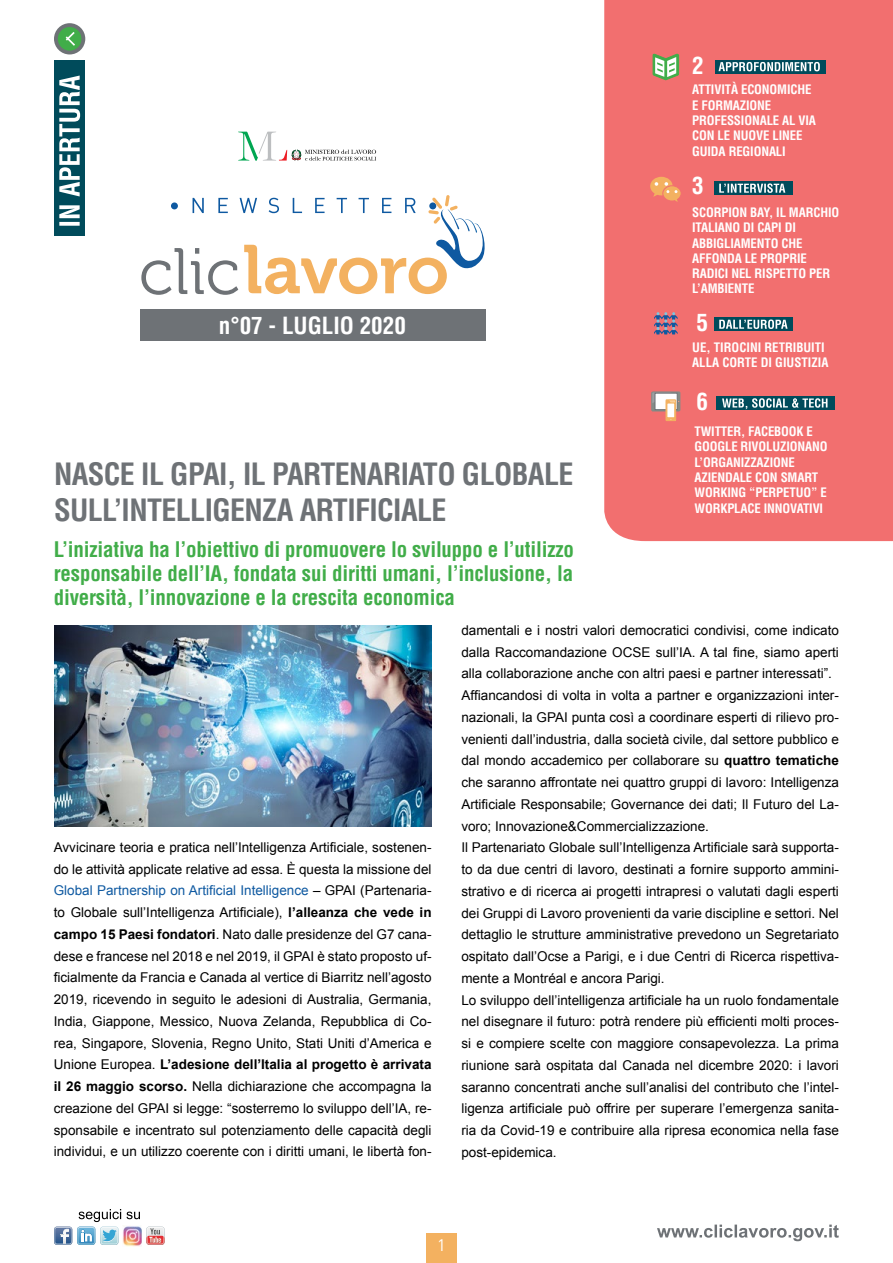
<style>
.page{position:relative;width:893px;height:1263px;background:#fff}
.page>*{position:absolute;margin:0;border:0;box-sizing:border-box;transform-origin:0 0}
.t1{font:700 condensed 30px/36px "Helvetica";letter-spacing:-.02em;color:#6e7276}
.t2{font:700 condensed 23.25px "Helvetica";color:#fff}
.t3{font:700 condensed 23.1px "Helvetica";color:#fff}
.t4{font:700 condensed 21px/24px "Helvetica";letter-spacing:-.01em;color:#41ad49;text-align:justify}
.t5{font:16.5px "DIN";color:#fff}
.t6{font:13.5px/21.8px "Arial";color:#000;text-align:justify}
.t7{font:700 condensed 12.75px/15.3px "Helvetica";letter-spacing:-.01em;color:#fff}
.s1{color:#0e59a1}
.s2{font-weight:700}
</style>
<div class="page">
<div style="left:426px;top:1233px;width:30px;height:30px;background:#f3b160"></div>
<svg style="left:657px;top:1224px;width:182px;height:17px"></svg>
<svg style="left:54px;top:1209px;width:86px;height:36px"></svg>
<svg style="left:146px;top:1226px;width:19px;height:19px"></svg>
<img style="left:123px;top:1225px;width:19px;height:21px">
<svg style="left:56px;top:25px;width:27px;height:28px"></svg>
<div style="left:54px;top:23px;width:31px;height:31px;border:4px solid #6e7276;border-radius:50%"></div>
<svg style="left:64px;top:30px;width:13px;height:18px"></svg>
<div style="left:54px;top:60px;width:30px;height:176px;background:#004b5b"></div>
<svg style="left:59px;top:76px;width:21px;height:150px"></svg>
<div style="left:604px;top:0;width:289px;height:541px;background:#f26f6f"></div>
<svg style="left:653px;top:54px;width:26px;height:26px"></svg>
<svg style="left:715px;top:60px;width:111px;height:13px"></svg>
<svg style="left:718px;top:62px;width:102px;height:9px"></svg>
<div style="left:715px;top:181px;width:78px;height:14px;background:#004b5b"></div>
<svg style="left:719px;top:183px;width:66px;height:10px"></svg>
<svg style="left:654px;top:312px;width:24px;height:22px"></svg>
<div style="left:715px;top:317px;width:78px;height:14px;background:#004b5b"></div>
<svg style="left:719px;top:319px;width:68px;height:10px"></svg>
<div style="left:651px;top:392px;width:29px;height:19px;border:1px solid #858b86"></div>
<svg style="left:652px;top:392px;width:27px;height:29px"></svg>
<div style="left:716px;top:396px;width:118px;height:14px;background:#004b5b"></div>
<svg style="left:722px;top:398px;width:105px;height:11px"></svg>
<div style="left:650px;top:177px;width:23px;height:18px;background:#f3b160;border-radius:50%"></div>
<svg style="left:663px;top:186px;width:18px;height:15px"></svg>
<div style="left:662px;top:185px;width:19px;height:16px;border:1px solid #f26f6f;border-radius:50%"></div>
<svg style="left:653px;top:182px;width:25px;height:20px"></svg>
<img style="left:54px;top:625px;width:378px;height:202px">
<svg style="left:141px;top:195px;width:344px;height:100px"></svg>
<div style="left:140px;top:309px;width:346px;height:31px;background:#6e7276"></div>
<svg style="left:238px;top:132px;width:138px;height:29px"></svg>
<h2 class="t2" style="left:692px;top:51px;width:13px">2</h2>
<p class="t7" style="left:692px;top:82px;width:125px">ATTIVITÀ ECONOMICHE<br>E FORMAZIONE<br>PROFESSIONALE AL VIA<br>CON LE NUOVE LINEE<br>GUIDA REGIONALI</p>
<h2 class="t2" style="left:692px;top:171px;width:13px">3</h2>
<h3 class="t3" style="left:219px;top:311px;width:189px">N°07 - LUGLIO 2020</h3>
<h1 class="t1" style="left:54px;top:455px;width:521px">NASCE IL GPAI, IL PARTENARIATO GLOBALE<br>SULL’INTELLIGENZA ARTIFICIALE</h1>
<h3 class="t4" style="left:54px;top:537px;width:522px">L’INIZIATIVA HA L’OBIETTIVO DI PROMUOVERE LO SVILUPPO E L’UTILIZZO RESPONSABILE DELL’IA, FONDATA SUI DIRITTI UMANI, L’INCLUSIONE, LA DIVERSITÀ, L’INNOVAZIONE E LA CRESCITA ECONOMICA</h3>
<p class="t7" style="left:692px;top:204px;width:149px">SCORPION BAY, IL MARCHIO<br>ITALIANO DI CAPI DI<br>ABBIGLIAMENTO CHE<br>AFFONDA LE PROPRIE<br>RADICI NEL RISPETTO PER<br>L’AMBIENTE</p>
<h2 class="t2" style="left:696px;top:308px;width:13px">5</h2>
<p class="t7" style="left:692px;top:339px;width:137px">UE, TIROCINI RETRIBUITI<br>ALLA CORTE DI GIUSTIZIA</p>
<h2 class="t2" style="left:696px;top:387px;width:13px">6</h2>
<p class="t7" style="left:694px;top:424px;width:134px">TWITTER, FACEBOOK E<br>GOOGLE RIVOLUZIONANO<br>L’ORGANIZZAZIONE<br>AZIENDALE CON SMART<br>WORKING “PERPETUO” E<br>WORKPLACE INNOVATIVI</p>
<p class="t6" style="left:54px;top:836px;width:379px">Avvicinare teoria e pratica nell’Intelligenza Artificiale, sostenen&shy;do le attività applicate relative ad essa. È questa la missione del <span class="s1">Global Partnership on Artificial Intelligence</span> – GPAI (Partenaria&shy;to Globale sull’Intelligenza Artificiale), <span class="s2">l’alleanza che vede in campo 15 Paesi fondatori</span>. Nato dalle presidenze del G7 cana&shy;dese e francese nel 2018 e nel 2019, il GPAI è stato proposto uf&shy;ficialmente da Francia e Canada al vertice di Biarritz nell’agosto 2019, ricevendo in seguito le adesioni di Australia, Germania, India, Giappone, Messico, Nuova Zelanda, Repubblica di Co&shy;rea, Singapore, Slovenia, Regno Unito, Stati Uniti d’America e Unione Europea. <span class="s2">L’adesione dell’Italia al progetto è arrivata il 26 maggio scorso.</span> Nella dichiarazione che accompagna la creazione del GPAI si legge: “sosterremo lo sviluppo dell’IA, re&shy;sponsabile e incentrato sul potenziamento delle capacità degli individui, e un utilizzo coerente con i diritti umani, le libertà fon-</p>
<p class="t6" style="left:461px;top:619px;width:379px;text-align:left">damentali e i nostri valori democratici condivisi, come indicato dalla Raccomandazione OCSE sull’IA. A tal fine, siamo aperti alla collaborazione anche con altri paesi e partner interessati”.<br>Affiancandosi di volta in volta a partner e organizzazioni inter&shy;nazionali, la GPAI punta così a coordinare esperti di rilievo pro&shy;venienti dall’industria, dalla società civile, dal settore pubblico e dal mondo accademico per collaborare su <span class="s2">quattro tematiche </span>che saranno affrontate nei quattro gruppi di lavoro: Intelligenza Artificiale Responsabile; Governance dei dati; Il Futuro del La&shy;voro; Innovazione&amp;Commercializzazione.<br>Il Partenariato Globale sull’Intelligenza Artificiale sarà supporta&shy;to da due centri di lavoro, destinati a fornire supporto ammini&shy;strativo e di ricerca ai progetti intrapresi o valutati dagli esperti dei Gruppi di Lavoro provenienti da varie discipline e settori. Nel dettaglio le strutture amministrative prevedono un Segretariato ospitato dall’Ocse a Parigi, e i due Centri di Ricerca rispettiva&shy;mente a Montréal e ancora Parigi.<br>Lo sviluppo dell’intelligenza artificiale ha un ruolo fondamentale nel disegnare il futuro: potrà rendere più efficienti molti proces&shy;si e compiere scelte con maggiore consapevolezza. La prima riunione sarà ospitata dal Canada nel dicembre 2020: i lavori saranno concentrati anche sull’analisi del contributo che l’intel&shy;ligenza artificiale può offrire per superare l’emergenza sanita&shy;ria da Covid-19 e contribuire alla ripresa economica nella fase post-epidemica.</p>
<p class="t5" style="left:437px;top:1234px;width:10px">1</p>
</div>
